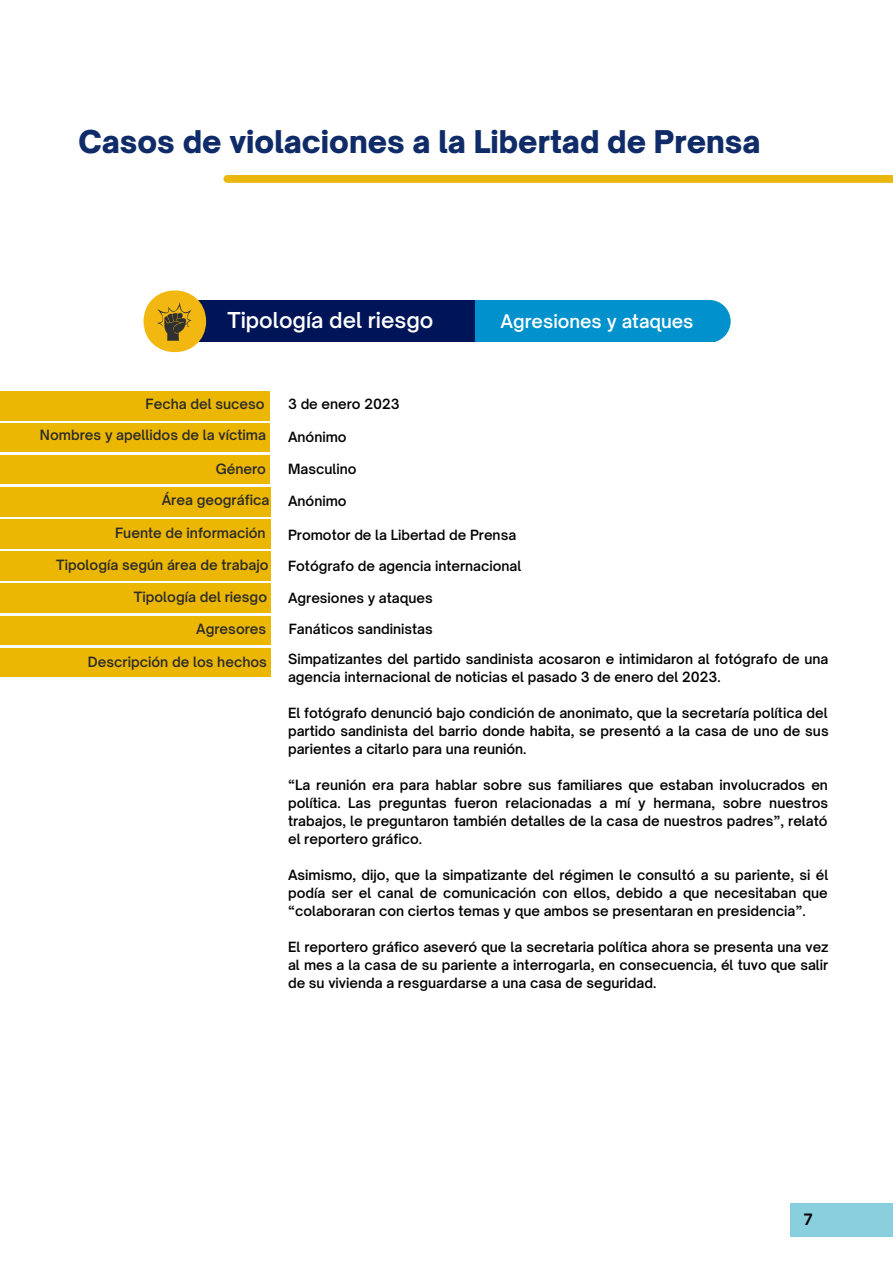
<style>
.page{position:relative;width:893px;height:1264px;background:#fff}
.page>*{position:absolute;margin:0;border:0;box-sizing:border-box;transform-origin:0 0}
.t1{font:900 30px "Open Sauce One";color:#0f2c68}
.t2{font:600 21px "Open Sauce One";color:#fff}
.t3{font:600 18px "Open Sauce One";color:#fff}
.t4{font:700 15px "Open Sauce One";color:#000}
.t5{font:600 13.5px/18px "Open Sauce One";color:#000;text-align:justify}
.t6{font:600 13.5px "Open Sauce One";color:#2b2b2b}
</style>
<div class="page">
<div style="left:227px;top:175px;width:665px;height:8px;background:#e9b710"></div>
<div style="left:790px;top:1203px;width:102px;height:33px;background:#8acfde"></div>
<div style="left:446px;top:300px;width:284px;height:42px;background:#0191cd"></div>
<div style="left:175px;top:300px;width:299px;height:41px;background:#001558"></div>
<svg style="left:143px;top:290px;width:63px;height:63px"></svg>
<div style="left:0;top:391px;width:269px;height:29px;background:#ecb702"></div>
<div style="left:0;top:423px;width:269px;height:29px;background:#ecb702"></div>
<div style="left:0;top:487px;width:270px;height:29px;background:#ecb702"></div>
<div style="left:0;top:519px;width:270px;height:29px;background:#ecb702"></div>
<div style="left:0;top:551px;width:270px;height:29px;background:#ecb702"></div>
<div style="left:0;top:584px;width:270px;height:28px;background:#ecb702"></div>
<div style="left:0;top:616px;width:270px;height:28px;background:#ecb702"></div>
<div style="left:0;top:648px;width:270px;height:29px;background:#ecb702"></div>
<div style="left:0;top:455px;width:269px;height:29px;background:#ecb702"></div>
<h1 class="t1" style="left:78px;top:123px;width:683px">Casos de violaciones a la Libertad de Prensa</h1>
<h2 class="t2" style="left:227px;top:307px;width:207px">Tipología del riesgo</h2>
<h3 class="t3" style="left:500px;top:310px;width:194px">Agresiones y ataques</h3>
<p class="t6" style="left:145px;top:395px;width:121px">Fecha del suceso</p>
<p class="t6" style="left:40px;top:427px;width:228px">Nombres y apellidos de la víctima</p>
<p class="t6" style="left:216px;top:460px;width:52px">Género</p>
<p class="t6" style="left:219px;top:465px;width:52px">Género</p>
<p class="t6" style="left:162px;top:491px;width:109px">Área geográfica</p>
<p class="t6" style="left:115px;top:524px;width:152px">Fuente de información</p>
<p class="t6" style="left:56px;top:556px;width:214px">Tipología según área de trabajo</p>
<p class="t6" style="left:134px;top:588px;width:135px">Tipología del riesgo</p>
<p class="t6" style="left:196px;top:620px;width:72px">Agresores</p>
<p class="t6" style="left:88px;top:653px;width:180px">Descripción de los hechos</p>
<p class="t5" style="left:288px;top:395px;width:113px">3 de enero 2023</p>
<p class="t5" style="left:288px;top:427px;width:60px">Anónimo</p>
<p class="t5" style="left:288px;top:460px;width:70px">Masculino</p>
<p class="t5" style="left:288px;top:492px;width:60px">Anónimo</p>
<p class="t5" style="left:288px;top:526px;width:230px">Promotor de la Libertad de Prensa</p>
<p class="t5" style="left:288px;top:556px;width:235px">Fotógrafo de agencia internacional</p>
<p class="t5" style="left:288px;top:588px;width:146px">Agresiones y ataques</p>
<p class="t5" style="left:289px;top:619px;width:145px">Fanáticos sandinistas</p>
<p class="t5" style="left:288px;top:649px;width:542px">Simpatizantes del partido sandinista acosaron e intimidaron al fotógrafo de una agencia internacional de noticias el pasado 3 de enero del 2023.</p>
<p class="t5" style="left:288px;top:703px;width:542px">El fotógrafo denunció bajo condición de anonimato, que la secretaría política del partido sandinista del barrio donde habita, se presentó a la casa de uno de sus parientes a citarlo para una reunión.</p>
<p class="t5" style="left:288px;top:775px;width:541px">“La reunión era para hablar sobre sus familiares que estaban involucrados en política. Las preguntas fueron relacionadas a mí y hermana, sobre nuestros trabajos, le preguntaron también detalles de la casa de nuestros padres”, relató el reportero gráfico.</p>
<p class="t5" style="left:288px;top:865px;width:542px">Asimismo, dijo, que la simpatizante del régimen le consultó a su pariente, si él podía ser el canal de comunicación con ellos, debido a que necesitaban que “colaboraran con ciertos temas y que ambos se presentaran en presidencia”.</p>
<p class="t5" style="left:288px;top:937px;width:542px">El reportero gráfico aseveró que la secretaria política ahora se presenta una vez al mes a la casa de su pariente a interrogarla, en consecuencia, él tuvo que salir de su vivienda a resguardarse a una casa de seguridad.</p>
<p class="t4" style="left:803px;top:1209px;width:10px">7</p>
</div>
